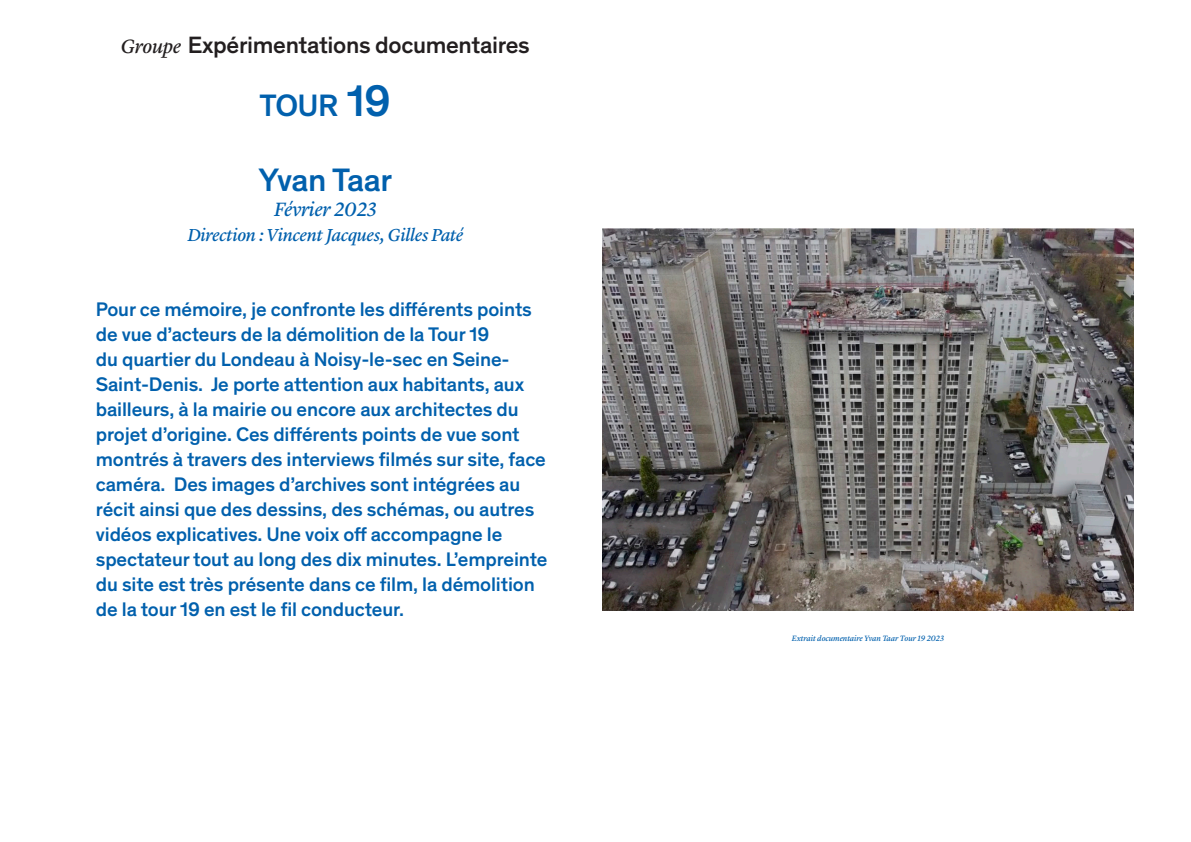
<style>
.page{position:relative;width:1191px;height:842px;background:#fff}
.page>*{position:absolute;margin:0;border:0;box-sizing:border-box;transform-origin:0 0}
.h3_Theinhardt{font:500 33px "Theinhardt";letter-spacing:-.015em;color:#0160ad}
.H2_Theinhardt{font:500 31.5px "Theinhardt";color:#0160ad}
.H2_Theinhardt-2{font:500 24px "Theinhardt";letter-spacing:-.015em;color:#231f20}
.T_-_Courant_Theinhar{font:500 20px/25px "Theinhardt";letter-spacing:-.01em;color:#0160ad}
.h3_Theinhardt-2{font:italic 20px "Lyon Text Regular No.2";letter-spacing:-.02em;color:#0160ad}
.h3_Theinhardt-3{font:italic 18px "Lyon Text Regular No.2";letter-spacing:-.02em;color:#0160ad}
.T_-_Courant_Theinhar-2{font:italic 8px "Lyon Text Regular No.2";letter-spacing:-.015em;color:#0160ad}
.s1{font-family:"Lyon Text Regular No.2";font-weight:400;font-style:italic;font-size:20px}
.s2{font-size:45px}
</style>
<div class="page">
<img style="left:602px;top:228px;width:531px;height:383px">
<p class="H2_Theinhardt-2" style="left:121px;top:27px;width:410px"><span class="s1">Groupe</span> Expérimentations documentaires</p>
<p class="H2_Theinhardt" style="left:259px;top:82px;width:133px">TOUR <span class="s2">19</span></p>
<p class="h3_Theinhardt" style="left:258px;top:155px;width:135px">Yvan Taar</p>
<p class="h3_Theinhardt-2" style="left:274px;top:194px;width:104px">Février 2023</p>
<p class="h3_Theinhardt-3" style="left:187px;top:221px;width:277px">Direction : Vincent Jacques, Gilles Paté</p>
<p class="T_-_Courant_Theinhar" style="left:96px;top:295px;width:453px">Pour ce mémoire, je confronte les différents points de vue d’acteurs de la démolition de la Tour 19<br>du quartier du Londeau à Noisy-le-sec en Seine-Saint-Denis. Je porte attention aux habitants, aux bailleurs, à la mairie ou encore aux architectes du projet d’origine. Ces différents points de vue sont montrés à travers des interviews filmés sur site, face caméra. Des images d’archives sont intégrées au récit ainsi que des dessins, des schémas, ou autres vidéos explicatives. Une voix off accompagne le spectateur tout au long des dix minutes. L’empreinte du site est très présente dans ce film, la démolition de la tour 19 en est le fil conducteur.</p>
<p class="T_-_Courant_Theinhar-2" style="left:792px;top:632px;width:154px">Extrait documentaire Yvan Taar Tour 19 2023</p>
</div>
